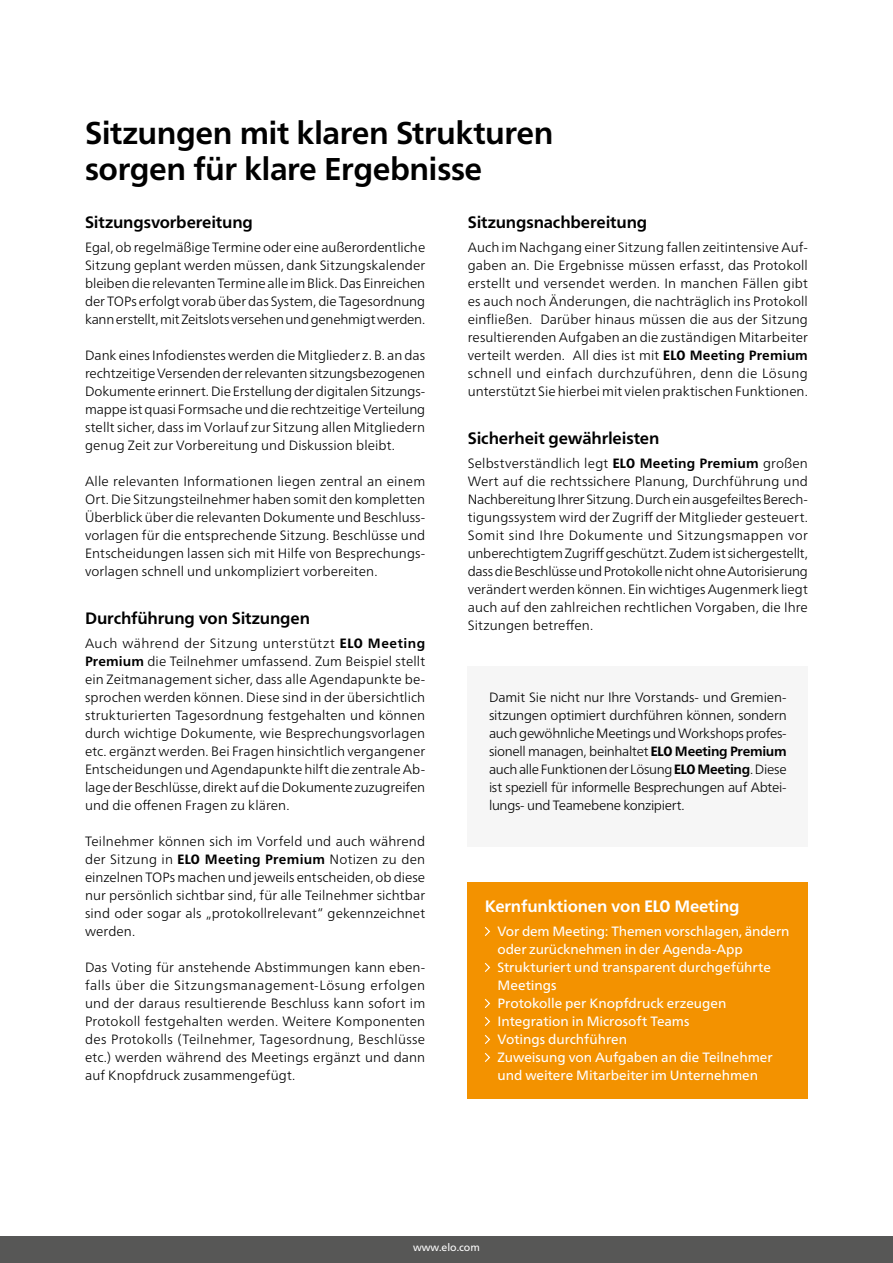
<style>
.page{position:relative;width:893px;height:1263px;background:#fff}
.page>*{position:absolute;margin:0;border:0;box-sizing:border-box;transform-origin:0 0}
.t1{font:700 31.5px/36px "Frutiger Neue LTW1 G";letter-spacing:-.015em;color:#000}
.t2{font:700 16.5px "Frutiger Neue LTW1 G";letter-spacing:-.01em;color:#000}
.t3{font:700 16.5px "Frutiger Neue LTW1 G";letter-spacing:-.01em;color:#fff}
.t4{font:300 13.5px/18px "Frutiger Neue LTW1 G";letter-spacing:.005em;color:#000;text-align:justify}
.t5{font:13.5px/18px "Frutiger Neue LTW1 G";letter-spacing:-.005em;color:#fff}
.t6{font:10.5px "Frutiger Neue LTW1 G";color:#fff}
.s1{font-weight:800;font-stretch:condensed}
.s2{font-weight:700}
</style>
<div class="page">
<div style="left:0;top:1236px;width:893px;height:27px;background:#575756"></div>
<div style="left:468px;top:882px;width:340px;height:217px;background:#f39200"></div>
<svg style="left:484px;top:926px;width:7px;height:10px"></svg>
<svg style="left:484px;top:962px;width:7px;height:10px"></svg>
<svg style="left:484px;top:998px;width:7px;height:10px"></svg>
<svg style="left:484px;top:1016px;width:7px;height:10px"></svg>
<svg style="left:484px;top:1034px;width:7px;height:10px"></svg>
<svg style="left:484px;top:1052px;width:7px;height:10px"></svg>
<div style="left:468px;top:666px;width:340px;height:180px;background:#f6f6f6"></div>
<h1 class="t1" style="left:85px;top:115px;width:470px">Sitzungen mit klaren Strukturen sorgen für klare Ergebnisse</h1>
<p class="t2" style="left:85px;top:212px;width:169px">Sitzungsvorbereitung</p>
<p class="t4" style="left:85px;top:238px;width:342px">Egal, ob regelmäßige Termine oder eine außerordentliche Sitzung geplant werden müssen, dank Sitzungskalender bleiben die relevanten Termine alle im Blick. Das Einreichen der TOPs erfolgt vorab über das System, die Tagesordnung kann erstellt, mit Zeitslots versehen und genehmigt werden.</p>
<p class="t4" style="left:85px;top:346px;width:342px">Dank eines Infodienstes werden die Mitglieder z. B. an das rechtzeitige Versenden der relevanten sitzungsbezogenen Dokumente erinnert. Die Erstellung der digitalen Sitzungs&shy;mappe ist quasi Formsache und die rechtzeitige Verteilung stellt sicher, dass im Vorlauf zur Sitzung allen Mitgliedern genug Zeit zur Vorbereitung und Diskussion bleibt.</p>
<p class="t4" style="left:85px;top:472px;width:342px">Alle relevanten Informationen liegen zentral an einem Ort. Die Sitzungsteilnehmer haben somit den kompletten Überblick über die relevanten Dokumente und Beschluss&shy;vorlagen für die entsprechende Sitzung. Beschlüsse und Entscheidungen lassen sich mit Hilfe von Besprechungs&shy;vorlagen schnell und unkompliziert vorbereiten.</p>
<p class="t2" style="left:85px;top:608px;width:226px">Durchführung von Sitzungen</p>
<p class="t4" style="left:85px;top:634px;width:342px">Auch während der Sitzung unterstützt <span class="s1">ELO</span> <span class="s2">Meeting Premium</span> die Teilnehmer umfassend. Zum Beispiel stellt ein Zeitmanagement sicher, dass alle Agendapunkte be&shy;sprochen werden können. Diese sind in der übersichtlich strukturierten Tagesordnung festgehalten und können durch wichtige Dokumente, wie Besprechungsvorlagen etc. ergänzt werden. Bei Fragen hinsichtlich vergangener Entscheidungen und Agendapunkte hilft die zentrale Ab&shy;lage der Beschlüsse, direkt auf die Dokumente zuzugreifen und die offenen Fragen zu klären.</p>
<p class="t4" style="left:85px;top:832px;width:342px">Teilnehmer können sich im Vorfeld und auch während der Sitzung in <span class="s1">ELO</span> <span class="s2">Meeting Premium</span> Notizen zu den einzelnen TOPs machen und jeweils entscheiden, ob diese nur persönlich sichtbar sind, für alle Teilnehmer sichtbar sind oder sogar als „protokollrelevant“ gekennzeichnet werden.</p>
<p class="t4" style="left:85px;top:958px;width:342px">Das Voting für anstehende Abstimmungen kann eben&shy;falls über die Sitzungsmanagement-Lösung erfolgen und der daraus resultierende Beschluss kann sofort im Protokoll festgehalten werden. Weitere Komponenten des Protokolls (Teilnehmer, Tagesordnung, Beschlüsse etc.) werden während des Meetings ergänzt und dann auf Knopfdruck zusammengefügt.</p>
<p class="t2" style="left:468px;top:212px;width:181px">Sitzungsnachbereitung</p>
<p class="t4" style="left:468px;top:238px;width:342px">Auch im Nachgang einer Sitzung fallen zeitintensive Auf&shy;gaben an. Die Ergebnisse müssen erfasst, das Protokoll erstellt und versendet werden. In manchen Fällen gibt es auch noch Änderungen, die nachträglich ins Protokoll einfließen. Darüber hinaus müssen die aus der Sitzung resultierenden Aufgaben an die zuständigen Mitarbeiter verteilt werden. All dies ist mit <span class="s1">ELO</span> <span class="s2">Meeting Premium </span>schnell und einfach durchzuführen, denn die Lösung unterstützt Sie hierbei mit vielen praktischen Funktionen.</p>
<p class="t2" style="left:468px;top:428px;width:193px">Sicherheit gewährleisten</p>
<p class="t4" style="left:468px;top:454px;width:342px">Selbstverständlich legt <span class="s1">ELO</span> <span class="s2">Meeting Premium</span> großen Wert auf die rechtssichere Planung, Durchführung und Nachbereitung Ihrer Sitzung. Durch ein ausgefeiltes Berech&shy;tigungssystem wird der Zugriff der Mitglieder gesteuert.<br>Somit sind Ihre Dokumente und Sitzungsmappen vor unberechtigtem Zugriff geschützt. Zudem ist sichergestellt, dass die Beschlüsse und Protokolle nicht ohne Autorisierung verändert werden können. Ein wichtiges Augenmerk liegt auch auf den zahlreichen rechtlichen Vorgaben, die Ihre Sitzungen betreffen.</p>
<p class="t4" style="left:489px;top:688px;width:299px">Damit Sie nicht nur Ihre Vorstands- und Gremien&shy;sitzungen optimiert durchführen können, sondern auch gewöhnliche Meetings und Workshops profes&shy;sionell managen, beinhaltet <span class="s1">ELO</span> <span class="s2">Meeting Premium </span>auch alle Funktionen der Lösung <span class="s1">ELO</span> <span class="s2">Meeting</span>. Diese ist speziell für informelle Besprechungen auf Abtei&shy;lungs- und Teamebene konzipiert.</p>
<p class="t3" style="left:485px;top:896px;width:256px">Kernfunktionen von <span class="s1">ELO</span> Meeting</p>
<p class="t5" style="left:497px;top:922px;width:293px">Vor dem Meeting: Themen vorschlagen, ändern oder zurücknehmen in der Agenda-App Strukturiert und transparent durchgeführte Meetings<br>Protokolle per Knopfdruck erzeugen Integration in Microsoft Teams<br>Votings durchführen<br>Zuweisung von Aufgaben an die Teilnehmer und weitere Mitarbeiter im Unternehmen</p>
<p class="t6" style="left:413px;top:1241px;width:68px">www.elo.com</p>
</div>
